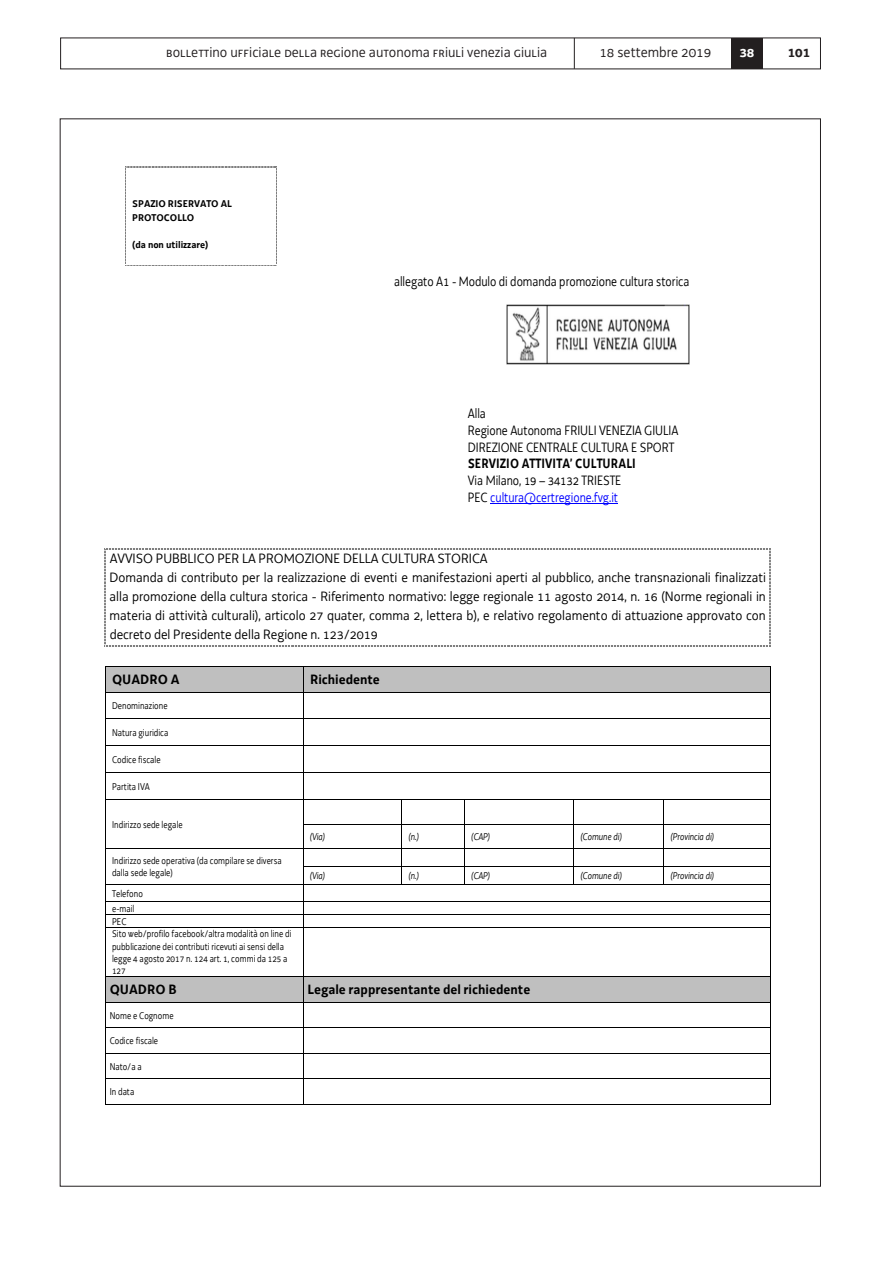
<style>
.page{position:relative;width:893px;height:1263px;background:#fff}
.page>*{position:absolute;margin:0;border:0;box-sizing:border-box;transform-origin:0 0}
.t1{font:15px "Decima UNI";color:#231f20}
.t2{font:15px "Decima WE";color:#231f20}
.t3{font:700 15px "Decima WE";color:#231f20}
.t4{font:700 15px "Decima WE";color:#fff}
.t5{font:13.95px/19.2px "Decima WE Rg";color:#000}
.t6{font:13.95px/16.8px "Decima WE Rg";color:#000;scale:.9 1}
.t7{font:700 13.95px "Decima WE Rg";color:#000}
.t8{font:700 13.95px "Decima WE Rg";color:#000;scale:.88 1}
.t9{font:10.2px/12.3px "Decima WE Rg";color:#000;scale:.89 1}
.t10{font:italic 10.2px "Decima WE Rg";color:#000;scale:.88 1}
.t11{font:700 10.2px/14.1px "Decima WE Rg";color:#000}
.s1{color:#00f}
</style>
<div class="page">
<div style="left:731px;top:38px;width:32px;height:31px;background:#231f20"></div>
<hr style="left:574px;top:38px;width:1px;height:31px;background:#231f20">
<svg style="left:105px;top:549px;width:666px;height:98px"></svg>
<div style="left:106px;top:667px;width:197px;height:25px;background:#bfbfbf"></div>
<div style="left:303px;top:667px;width:467px;height:25px;background:#bfbfbf"></div>
<hr style="left:105px;top:666px;width:198px;height:1px;background:#000">
<hr style="left:303px;top:666px;width:467px;height:1px;background:#000">
<hr style="left:105px;top:692px;width:198px;height:1px;background:#000">
<hr style="left:303px;top:692px;width:467px;height:1px;background:#000">
<hr style="left:105px;top:718px;width:198px;height:1px;background:#000">
<hr style="left:303px;top:718px;width:467px;height:1px;background:#000">
<hr style="left:105px;top:746px;width:198px;height:1px;background:#000">
<hr style="left:303px;top:746px;width:467px;height:1px;background:#000">
<hr style="left:105px;top:772px;width:198px;height:1px;background:#000">
<hr style="left:303px;top:772px;width:467px;height:1px;background:#000">
<hr style="left:105px;top:799px;width:198px;height:1px;background:#000">
<hr style="left:303px;top:799px;width:98px;height:1px;background:#000">
<hr style="left:402px;top:799px;width:62px;height:1px;background:#000">
<hr style="left:465px;top:799px;width:108px;height:1px;background:#000">
<hr style="left:574px;top:799px;width:89px;height:1px;background:#000">
<hr style="left:664px;top:799px;width:106px;height:1px;background:#000">
<hr style="left:303px;top:824px;width:98px;height:1px;background:#000">
<hr style="left:402px;top:824px;width:62px;height:1px;background:#000">
<hr style="left:465px;top:824px;width:108px;height:1px;background:#000">
<hr style="left:574px;top:824px;width:89px;height:1px;background:#000">
<hr style="left:664px;top:824px;width:106px;height:1px;background:#000">
<hr style="left:105px;top:848px;width:198px;height:1px;background:#000">
<hr style="left:303px;top:848px;width:98px;height:1px;background:#000">
<hr style="left:402px;top:848px;width:62px;height:1px;background:#000">
<hr style="left:465px;top:848px;width:108px;height:1px;background:#000">
<hr style="left:574px;top:848px;width:89px;height:1px;background:#000">
<hr style="left:664px;top:848px;width:106px;height:1px;background:#000">
<hr style="left:303px;top:866px;width:98px;height:1px;background:#000">
<hr style="left:402px;top:866px;width:62px;height:1px;background:#000">
<hr style="left:465px;top:866px;width:108px;height:1px;background:#000">
<hr style="left:574px;top:866px;width:89px;height:1px;background:#000">
<hr style="left:664px;top:866px;width:106px;height:1px;background:#000">
<hr style="left:105px;top:884px;width:198px;height:1px;background:#000">
<hr style="left:303px;top:884px;width:98px;height:1px;background:#000">
<svg style="left:401px;top:799px;width:1px;height:86px"></svg>
<hr style="left:402px;top:884px;width:62px;height:1px;background:#000">
<svg style="left:464px;top:799px;width:1px;height:86px"></svg>
<hr style="left:465px;top:884px;width:108px;height:1px;background:#000">
<svg style="left:573px;top:799px;width:1px;height:86px"></svg>
<hr style="left:574px;top:884px;width:89px;height:1px;background:#000">
<svg style="left:663px;top:799px;width:1px;height:86px"></svg>
<hr style="left:664px;top:884px;width:106px;height:1px;background:#000">
<hr style="left:105px;top:901px;width:198px;height:1px;background:#000">
<hr style="left:303px;top:901px;width:467px;height:1px;background:#000">
<hr style="left:105px;top:914px;width:198px;height:1px;background:#000">
<hr style="left:303px;top:914px;width:467px;height:1px;background:#000">
<svg style="left:105px;top:667px;width:1px;height:260px"></svg>
<hr style="left:105px;top:927px;width:198px;height:1px;background:#000">
<svg style="left:303px;top:667px;width:1px;height:260px"></svg>
<hr style="left:303px;top:927px;width:467px;height:1px;background:#000">
<svg style="left:770px;top:666px;width:1px;height:262px"></svg>
<hr style="left:105px;top:928px;width:1px;height:48px;background:#000">
<hr style="left:303px;top:928px;width:1px;height:48px;background:#000">
<hr style="left:770px;top:928px;width:1px;height:48px;background:#000">
<div style="left:106px;top:977px;width:197px;height:25px;background:#bfbfbf"></div>
<div style="left:303px;top:977px;width:467px;height:25px;background:#bfbfbf"></div>
<hr style="left:105px;top:976px;width:198px;height:1px;background:#000">
<hr style="left:303px;top:976px;width:467px;height:1px;background:#000">
<hr style="left:105px;top:1002px;width:198px;height:1px;background:#000">
<hr style="left:303px;top:1002px;width:467px;height:1px;background:#000">
<hr style="left:105px;top:1027px;width:198px;height:1px;background:#000">
<hr style="left:303px;top:1027px;width:467px;height:1px;background:#000">
<hr style="left:105px;top:1053px;width:198px;height:1px;background:#000">
<hr style="left:303px;top:1053px;width:467px;height:1px;background:#000">
<hr style="left:105px;top:1078px;width:198px;height:1px;background:#000">
<hr style="left:303px;top:1078px;width:467px;height:1px;background:#000">
<svg style="left:105px;top:977px;width:1px;height:127px"></svg>
<hr style="left:105px;top:1104px;width:198px;height:1px;background:#000">
<svg style="left:303px;top:977px;width:1px;height:127px"></svg>
<hr style="left:303px;top:1104px;width:467px;height:1px;background:#000">
<svg style="left:770px;top:976px;width:1px;height:129px"></svg>
<img style="left:507px;top:305px;width:182px;height:60px">
<hr style="left:490px;top:503px;width:128px;height:1px;background:#00f">
<svg style="left:125px;top:167px;width:152px;height:99px"></svg>
<p class="t1" style="left:166px;top:43px;width:382px">bollettino ufficiale della regione autonoma friuli venezia giulia</p>
<p class="t2" style="left:599px;top:43px;width:113px">18 settembre 2019</p>
<p class="t4" style="left:739px;top:43px;width:16px">38</p>
<p class="t3" style="left:788px;top:43px;width:24px">101</p>
<p class="t11" style="left:132px;top:197px;width:101px">SPAZIO RISERVATO AL<br>PROTOCOLLO</p>
<p class="t11" style="left:132px;top:238px;width:78px">(da non utilizzare)</p>
<p class="t6" style="left:394px;top:273px;width:330px">allegato A1 - Modulo di domanda promozione cultura storica</p>
<p class="t6" style="left:468px;top:405px;width:236px">Alla<br>Regione Autonoma FRIULI VENEZIA GIULIA<br>DIREZIONE CENTRALE CULTURA E SPORT</p>
<p class="t8" style="left:468px;top:455px;width:192px">SERVIZIO ATTIVITA’ CULTURALI</p>
<p class="t6" style="left:468px;top:472px;width:172px">Via Milano, 19 – 34132 TRIESTE<br>PEC <span class="s1">cultura@certregione.fvg.it</span></p>
<p class="t5" style="left:110px;top:548px;width:658px">AVVISO PUBBLICO PER LA PROMOZIONE DELLA CULTURA STORICA<br>Domanda di contributo per la realizzazione di eventi e manifestazioni aperti al pubblico, anche transnazionali finalizzati alla promozione della cultura storica - Riferimento normativo: legge regionale 11 agosto 2014, n. 16 (Norme regionali in materia di attività culturali), articolo 27 quater, comma 2, lettera b), e relativo regolamento di attuazione approvato con decreto del Presidente della Regione n. 123/2019</p>
<p class="t7" style="left:112px;top:671px;width:69px">QUADRO A</p>
<p class="t7" style="left:310px;top:671px;width:71px">Richiedente</p>
<p class="t9" style="left:112px;top:699px;width:64px">Denominazione</p>
<p class="t9" style="left:112px;top:726px;width:65px">Natura giuridica</p>
<p class="t9" style="left:112px;top:753px;width:56px">Codice fiscale</p>
<p class="t9" style="left:112px;top:780px;width:44px">Partita IVA</p>
<p class="t9" style="left:112px;top:818px;width:81px">Indirizzo sede legale</p>
<p class="t10" style="left:310px;top:831px;width:19px">(Via)</p>
<p class="t10" style="left:409px;top:831px;width:13px">(n.)</p>
<p class="t10" style="left:472px;top:831px;width:22px">(CAP)</p>
<p class="t10" style="left:581px;top:831px;width:48px">(Comune di)</p>
<p class="t10" style="left:671px;top:831px;width:51px">(Provincia di)</p>
<p class="t9" style="left:112px;top:854px;width:192px">Indirizzo sede operativa (da compilare se diversa dalla sede legale)</p>
<p class="t10" style="left:310px;top:869px;width:19px">(Via)</p>
<p class="t10" style="left:409px;top:869px;width:13px">(n.)</p>
<p class="t10" style="left:472px;top:869px;width:22px">(CAP)</p>
<p class="t10" style="left:581px;top:869px;width:48px">(Comune di)</p>
<p class="t10" style="left:671px;top:869px;width:51px">(Provincia di)</p>
<p class="t9" style="left:112px;top:886px;width:36px;line-height:15.1px">Telefono e-mail</p>
<p class="t9" style="left:112px;top:915px;width:203px">PEC<br>Sito web/profilo facebook/altra modalità on line di pubblicazione dei contributi ricevuti ai sensi della legge 4 agosto 2017 n. 124 art. 1, commi da 125 a<br>127</p>
<p class="t7" style="left:110px;top:981px;width:68px">QUADRO B</p>
<p class="t7" style="left:308px;top:981px;width:224px">Legale rappresentante del richiedente</p>
<p class="t9" style="left:110px;top:1009px;width:73px">Nome e Cognome</p>
<p class="t9" style="left:110px;top:1035px;width:56px">Codice fiscale</p>
<p class="t9" style="left:110px;top:1060px;width:38px">Nato/a a</p>
<p class="t9" style="left:110px;top:1086px;width:29px">In data</p>
</div>
